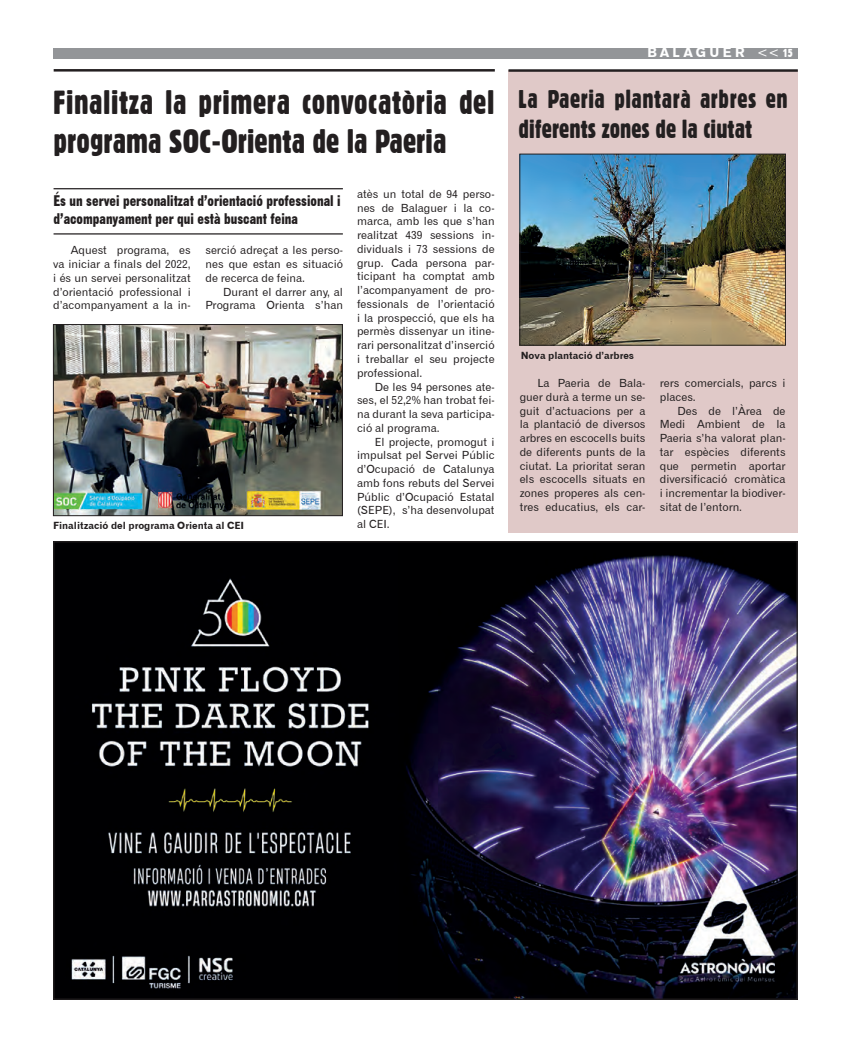
<style>
.page{position:relative;width:851px;height:1053px;background:#fff}
.page>*{position:absolute;margin:0;border:0;box-sizing:border-box;transform-origin:0 0}
.t1{font:32.5px/39px "Gothic 821 Condensed BT";letter-spacing:.015em;color:#231f20}
.t2{font:25px/30px "Gothic 821 Condensed BT";color:#231f20}
.t3{font:15px/18px "Gothic No 13 BT";color:#231f20}
.t4{font:13.75px "Gothic 725 BT Black A";letter-spacing:.25em;color:#fff}
.t5{font:11.25px/13.8px "Gothic 720 BT Roman B";color:#231f20;text-align:justify}
.t6{font:10px "Gothic 720 BT Bold B";color:#231f20}
.s1{font-family:"Gothic 720 BT Roman B"}
.s2{font-family:"Gothic 821 Condensed BT";font-size:11.25px}
</style>
<div class="page">
<div style="left:53px;top:48px;width:744px;height:10px;background:#939598"></div>
<img style="left:55px;top:543px;width:740px;height:454px">
<img style="left:55px;top:326px;width:285px;height:188px">
<div style="left:53px;top:324px;width:289px;height:192px;border:1px solid #231f20"></div>
<hr style="left:54px;top:69px;width:440px;height:3px;background:#231f20">
<hr style="left:54px;top:188px;width:289px;height:1px;background:#231f20">
<hr style="left:54px;top:233px;width:289px;height:1px;background:#231f20">
<div style="left:508px;top:70px;width:289px;height:463px;background:#e0c9c8"></div>
<hr style="left:508px;top:69px;width:289px;height:3px;background:#231f20">
<img style="left:521px;top:156px;width:262px;height:187px">
<div style="left:519px;top:154px;width:266px;height:191px;border:1px solid #231f20"></div>
<p class="t1" style="left:53px;top:83px;width:442px">Finalitza la primera convocatòria del programa SOC-Orienta de la Paeria</p>
<p class="t3" style="left:54px;top:191px;width:288px">És un servei personalitzat d’orientació professional i d’acompanyament per qui està buscant feina</p>
<p class="t5" style="left:53px;top:243px;width:139px;text-indent:18px">Aquest programa, es va iniciar a finals del 2022, i és un servei personalitzat d’orientació professional i d’acompanyament a la in-</p>
<p class="t5" style="left:205px;top:243px;width:139px">serció adreçat a les perso&shy;nes que estan es situació de recerca de feina.</p>
<p class="t5" style="left:205px;top:285px;width:139px;text-align:right">Durant el darrer any, al<br>Programa Orienta s’han</p>
<p class="t6" style="left:53px;top:519px;width:192px">Finalització del programa Orienta al CEI</p>
<p class="t5" style="left:357px;top:187px;width:139px">atès un total de 94 perso&shy;nes de Balaguer i la co&shy;marca, amb les que s’han realitzat 439 sessions in&shy;dividuals i 73 sessions de grup. Cada persona par&shy;ticipant ha comptat amb l’acompanyament de pro&shy;fessionals de l’orientació i la prospecció, que els ha permès dissenyar un itine&shy;rari personalitzat d’inserció i treballar el seu projecte professional.</p>
<p class="t5" style="left:357px;top:379px;width:139px;text-indent:18px">De les 94 persones ate&shy;ses, el 52,2% han trobat fei&shy;na durant la seva participa&shy;ció al programa.</p>
<p class="t5" style="left:357px;top:434px;width:139px;text-indent:18px">El projecte, promogut i impulsat pel Servei Públic d’Ocupació de Catalunya amb fons rebuts del Servei Públic d’Ocupació Estatal (SEPE), s’ha desenvolupat al CEI.</p>
<p class="t4" style="left:647px;top:43px;width:147px">BALAGUER <span class="s1">&lt;&lt;</span><span class="s2">15</span></p>
<p class="t2" style="left:518px;top:84px;width:271px">La Paeria plantarà arbres en diferents zones de la ciutat</p>
<p class="t6" style="left:520px;top:349px;width:115px">Nova plantació d’arbres</p>
<p class="t5" style="left:519px;top:376px;width:127px;text-indent:18px">La Paeria de Bala&shy;guer durà a terme un se&shy;guit d’actuacions per a la plantació de diversos arbres en escocells buits de diferents punts de la ciutat. La prioritat seran els escocells situats en zones properes als cen&shy;tres educatius, els car-</p>
<p class="t5" style="left:659px;top:376px;width:127px">rers comercials, parcs i places.</p>
<p class="t5" style="left:659px;top:403px;width:127px;text-indent:18px">Des de l’Àrea de Medi Ambient de la Paeria s’ha valorat plan&shy;tar espècies diferents que permetin aportar diversificació cromàtica i incrementar la biodiver&shy;sitat de l’entorn.</p>
</div>
